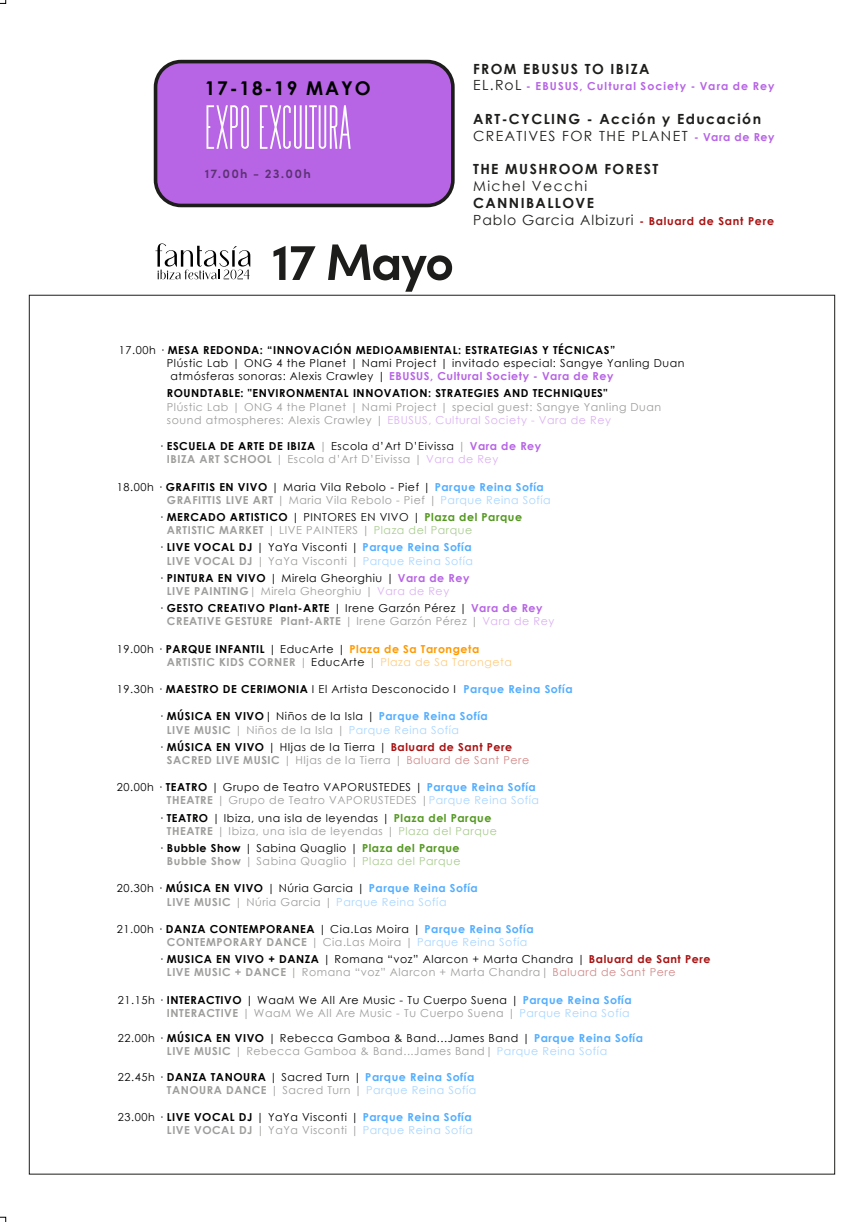
<style>
.page{position:relative;width:864px;height:1222px;background:#fff}
.page>*{position:absolute;margin:0;border:0;box-sizing:border-box;transform-origin:0 0}
.t1{font:60.6px "Munich";color:#fff}
.t2{font:600 51.4px "Sofia Pro";letter-spacing:-.035em;color:#1d1d1b}
.t3{font:700 19px "Century Gothic";letter-spacing:.095em;color:#000}
.t4{font:700 14px/16.8px "Century Gothic";letter-spacing:.1em;color:#1d1d1b}
.t5{font:14px/16.8px "Century Gothic";letter-spacing:.07em;color:#1d1d1b}
.t6{font:14px "Century Gothic";letter-spacing:.1em;color:#1d1d1b}
.t7{font:600 12.6px "Sofia Pro";letter-spacing:.095em;color:rgb(0 0 0/.5)}
.t8{font:11px/13.2px "Century Gothic";letter-spacing:.05em;color:#000}
.t9{font:11px/13.2px "Century Gothic";letter-spacing:.05em;color:#9d9d9c}
.t10{font:700 11px "Century Gothic";letter-spacing:.05em;color:#000}
.t11{font:700 11px/13.2px "Century Gothic";letter-spacing:.05em;color:#9d9d9c}
.t12{font:700 11px/13.2px "Century Gothic";letter-spacing:.05em;color:#52adff;text-align:right}
.t13{font:700 11px "Century Gothic";letter-spacing:.095em;color:#b764e5}
.s1{font-weight:400;font-size:14px;color:#1d1d1b}
.s2{font-weight:400}
.s3{font-size:11px;color:#b764e5}
.s4{font-weight:700}
.s5{font-weight:700;font-size:11px;color:#a81111}
.s6{font-weight:700;color:#b764e5}
.s7{color:rgb(183 100 229/.5)}
.s8{color:#000}
.s9{font-weight:700;color:#000}
.s10{font-weight:700;color:#52adff}
.s11{font-weight:700;color:#9d9d9c}
.s12{color:#9d9d9c}
.s13{color:rgb(82 173 255/.5)}
.s14{font-weight:700;color:#52971e}
.s15{color:rgb(82 151 30/.5)}
.s16{font-weight:400;color:#000}
.s17{font-weight:400;color:#9d9d9c}
.s18{font-weight:400;color:rgb(82 173 255/.5)}
.s19{color:#b764e5}
.s20{font-weight:400;color:rgb(183 100 229/.5)}
.s21{font-weight:700;color:#f90}
.s22{color:rgb(255 153 0/.5)}
.s23{font-weight:700;color:#a81111}
.s24{color:rgb(168 17 17/.5)}
</style>
<div class="page">
<div style="left:155px;top:62px;width:298px;height:143px;background:#b764e5;border-radius:26px"></div>
<div style="left:154px;top:60px;width:300px;height:147px;border:4px solid #1d1d1b;border-radius:26px"></div>
<svg style="left:155px;top:243px;width:95px;height:36px"></svg>
<svg style="left:0;top:1216px;width:6px;height:5px"></svg>
<svg style="left:0;top:0;width:6px;height:4px"></svg>
<h3 class="t3" style="left:205px;top:76px;width:167px">17-18-19 MAYO</h3>
<h1 class="t1" style="left:205px;top:92px;width:148px">EXPO EXCULTURA</h1>
<p class="t7" style="left:205px;top:164px;width:107px">17.00h - 23.00h</p>
<h2 class="t2" style="left:271px;top:223px;width:184px">17 Mayo</h2>
<p class="t4" style="left:473px;top:60px;width:178px">FROM EBUSUS TO IBIZA</p>
<p class="t13" style="left:473px;top:79px;width:303px"><span class="s1">EL.RoL</span> - EBUSUS, Cultural Society - Vara de Rey</p>
<p class="t4" style="left:473px;top:110px;width:303px">ART-CYCLING - Acción y Educación<br><span class="s2">CREATIVES FOR THE PLANET</span> <span class="s3">- Vara de Rey</span></p>
<p class="t4" style="left:473px;top:161px;width:187px">THE MUSHROOM FOREST</p>
<p class="t6" style="left:473px;top:176px;width:116px">Michel Vecchi</p>
<p class="t5" style="left:473px;top:194px;width:302px"><span class="s4">CANNIBALLOVE<br></span>Pablo Garcia Albizuri <span class="s5">- Baluard de Sant Pere</span></p>
<p class="t10" style="left:119px;top:343px;width:498px"><span class="s2">17.00h ·</span> MESA REDONDA: “INNOVACIÓN MEDIOAMBIENTAL: ESTRATEGIAS Y TÉCNICAS”</p>
<p class="t8" style="left:167px;top:356px;width:519px">Plústic Lab | ONG 4 the Planet | Nami Project | invitado especial: Sangye Yanling Duan</p>
<p class="t8" style="left:170px;top:369px;width:444px">atmósferas sonoras: Alexis Crawley | <span class="s6">EBUSUS, Cultural Society - Vara de Rey</span></p>
<p class="t10" style="left:167px;top:386px;width:442px">ROUNDTABLE: "ENVIRONMENTAL INNOVATION: STRATEGIES AND TECHNIQUES"</p>
<p class="t9" style="left:167px;top:400px;width:496px">Plústic Lab | ONG 4 the Planet | Nami Project | special guest: Sangye Yanling Duan sound atmospheres: Alexis Crawley | <span class="s7">EBUSUS, Cultural Society - Vara de Rey</span></p>
<p class="t9" style="left:167px;top:439px;width:376px;text-indent:-8px"><span class="s8">·</span> <span class="s9">ESCUELA DE ARTE DE IBIZA</span> | <span class="s8">Escola d’Art D’Eivissa</span> | <span class="s6">Vara de Rey<br></span><span class="s4">IBIZA ART SCHOOL</span> | Escola d’Art D’Eivissa | <span class="s7">Vara de Rey</span></p>
<p class="t8" style="left:167px;top:480px;width:385px;text-indent:-50px">18.00h · <span class="s4">GRAFITIS EN VIVO</span> | Maria Vila Rebolo - Pief | <span class="s10">Parque Reina Sofía<br></span><span class="s11">GRAFITTIS LIVE ART</span> <span class="s12">| Maria Vila Rebolo - Pief |</span> <span class="s13">Parque Reina Sofía</span></p>
<p class="t8" style="left:167px;top:510px;width:357px;text-indent:-8px">· <span class="s4">MERCADO ARTISTICO</span> | PINTORES EN VIVO | <span class="s14">Plaza del Parque<br></span><span class="s11">ARTISTIC MARKET</span> <span class="s12">| LIVE PAINTERS |</span> <span class="s15">Plaza del Parque</span></p>
<p class="t12" style="left:159px;top:540px;width:316px"><span class="s16">·</span> <span class="s8">LIVE VOCAL DJ</span> <span class="s16">| YaYa Visconti |</span> Parque Reina Sofía<br><span class="s12">LIVE VOCAL DJ</span> <span class="s17">| YaYa Visconti |</span> <span class="s18">Parque Reina Sofía</span></p>
<p class="t8" style="left:167px;top:571px;width:304px;text-indent:-8px">· <span class="s4">PINTURA EN VIVO</span> | Mirela Gheorghiu | <span class="s6">Vara de Rey<br></span><span class="s11">LIVE PAINTING</span><span class="s12">| Mirela Gheorghiu |</span> <span class="s7">Vara de Rey</span></p>
<p class="t11" style="left:167px;top:601px;width:389px;text-indent:-8px"><span class="s16">·</span> <span class="s8">GESTO CREATIVO Plant-ARTE</span> <span class="s16">| Irene Garzón Pérez |</span> <span class="s19">Vara de Rey<br></span>CREATIVE GESTURE Plant-ARTE <span class="s2">| Irene Garzón Pérez |</span> <span class="s20">Vara de Rey</span></p>
<p class="t8" style="left:167px;top:642px;width:346px;text-indent:-50px">19.00h · <span class="s4">PARQUE INFANTIL</span> | EducArte | <span class="s21">Plaza de Sa Tarongeta<br></span><span class="s11">ARTISTIC KIDS CORNER</span> <span class="s12">|</span> EducArte <span class="s12">|</span> <span class="s22">Plaza de Sa Tarongeta</span></p>
<p class="t8" style="left:117px;top:682px;width:457px">19.30h · <span class="s4">MAESTRO DE CERIMONIA</span> I El Artista Desconocido I <span class="s10">Parque Reina Sofía</span></p>
<p class="t8" style="left:167px;top:709px;width:322px;text-indent:-8px">· <span class="s4">MÚSICA EN VIVO</span>| Niños de la Isla | <span class="s10">Parque Reina Sofía<br></span><span class="s11">LIVE MUSIC</span> <span class="s12">| Niños de la Isla |</span> <span class="s13">Parque Reina Sofía</span></p>
<p class="t8" style="left:167px;top:740px;width:364px;text-indent:-8px">· <span class="s4">MÚSICA EN VIVO</span> | HIjas de la Tierra | <span class="s23">Baluard de Sant Pere<br></span><span class="s11">SACRED LIVE MUSIC</span> <span class="s12">| HIjas de la Tierra |</span> <span class="s24">Baluard de Sant Pere</span></p>
<p class="t8" style="left:117px;top:780px;width:423px;text-align:right">20.00h · <span class="s4">TEATRO</span> | Grupo de Teatro VAPORUSTEDES | <span class="s10">Parque Reina Sofía<br></span><span class="s11">THEATRE</span> <span class="s12">| Grupo de Teatro VAPORUSTEDES |</span><span class="s13">Parque Reina Sofía</span></p>
<p class="t8" style="left:167px;top:810px;width:331px;text-indent:-8px">· <span class="s4">TEATRO</span> | Ibiza, una isla de leyendas | <span class="s14">Plaza del Parque<br></span><span class="s11">THEATRE</span> <span class="s12">| Ibiza, una isla de leyendas |</span> <span class="s15">Plaza del Parque</span></p>
<p class="t8" style="left:159px;top:841px;width:303px;text-align:right">· <span class="s4">Bubble Show</span> | Sabina Quaglio | <span class="s14">Plaza del Parque<br></span><span class="s11">Bubble Show</span> <span class="s12">| Sabina Quaglio |</span> <span class="s15">Plaza del Parque</span></p>
<p class="t8" style="left:167px;top:881px;width:312px;text-indent:-50px">20.30h · <span class="s4">MÚSICA EN VIVO</span> | Núria Garcia | <span class="s10">Parque Reina Sofía<br></span><span class="s11">LIVE MUSIC</span> <span class="s12">| Núria Garcia |</span> <span class="s13">Parque Reina Sofía</span></p>
<p class="t8" style="left:167px;top:922px;width:368px;text-indent:-50px">21.00h · <span class="s4">DANZA CONTEMPORANEA</span> | Cia.Las Moira | <span class="s10">Parque Reina Sofía<br></span><span class="s11">CONTEMPORARY DANCE</span> <span class="s12">| Cia.Las Moira |</span> <span class="s13">Parque Reina Sofía</span></p>
<p class="t8" style="left:167px;top:952px;width:545px;text-indent:-8px">· <span class="s4">MUSICA EN VIVO + DANZA</span> | Romana “voz” Alarcon + Marta Chandra | <span class="s23">Baluard de Sant Pere<br></span><span class="s11">LIVE MUSIC + DANCE</span> <span class="s12">| Romana “voz” Alarcon + Marta Chandra|</span> <span class="s24">Baluard de Sant Pere</span></p>
<p class="t8" style="left:118px;top:992px;width:515px;text-align:right">21.15h · <span class="s4">INTERACTIVO</span> | WaaM We All Are Music - Tu Cuerpo Suena | <span class="s10">Parque Reina Sofía<br></span><span class="s11">INTERACTIVE</span> <span class="s12">| WaaM We All Are Music - Tu Cuerpo Suena |</span> <span class="s13">Parque Reina Sofía</span></p>
<p class="t8" style="left:167px;top:1031px;width:477px;text-indent:-49px">22.00h · <span class="s4">MÚSICA EN VIVO</span> | Rebecca Gamboa &amp; Band...James Band | <span class="s10">Parque Reina Sofía<br></span><span class="s11">LIVE MUSIC</span> <span class="s12">| Rebecca Gamboa &amp; Band...James Band|</span> <span class="s13">Parque Reina Sofía</span></p>
<p class="t8" style="left:118px;top:1069px;width:360px;text-align:right">22.45h · <span class="s4">DANZA TANOURA</span> | Sacred Turn | <span class="s10">Parque Reina Sofía<br></span><span class="s11">TANOURA DANCE</span> <span class="s12">| Sacred Turn |</span> <span class="s13">Parque Reina Sofía</span></p>
<p class="t8" style="left:118px;top:1110px;width:357px;text-align:right">23.00h · <span class="s4">LIVE VOCAL DJ</span> | YaYa Visconti | <span class="s10">Parque Reina Sofía<br></span><span class="s11">LIVE VOCAL DJ</span> <span class="s12">| YaYa Visconti |</span> <span class="s13">Parque Reina Sofía</span></p>
</div>
